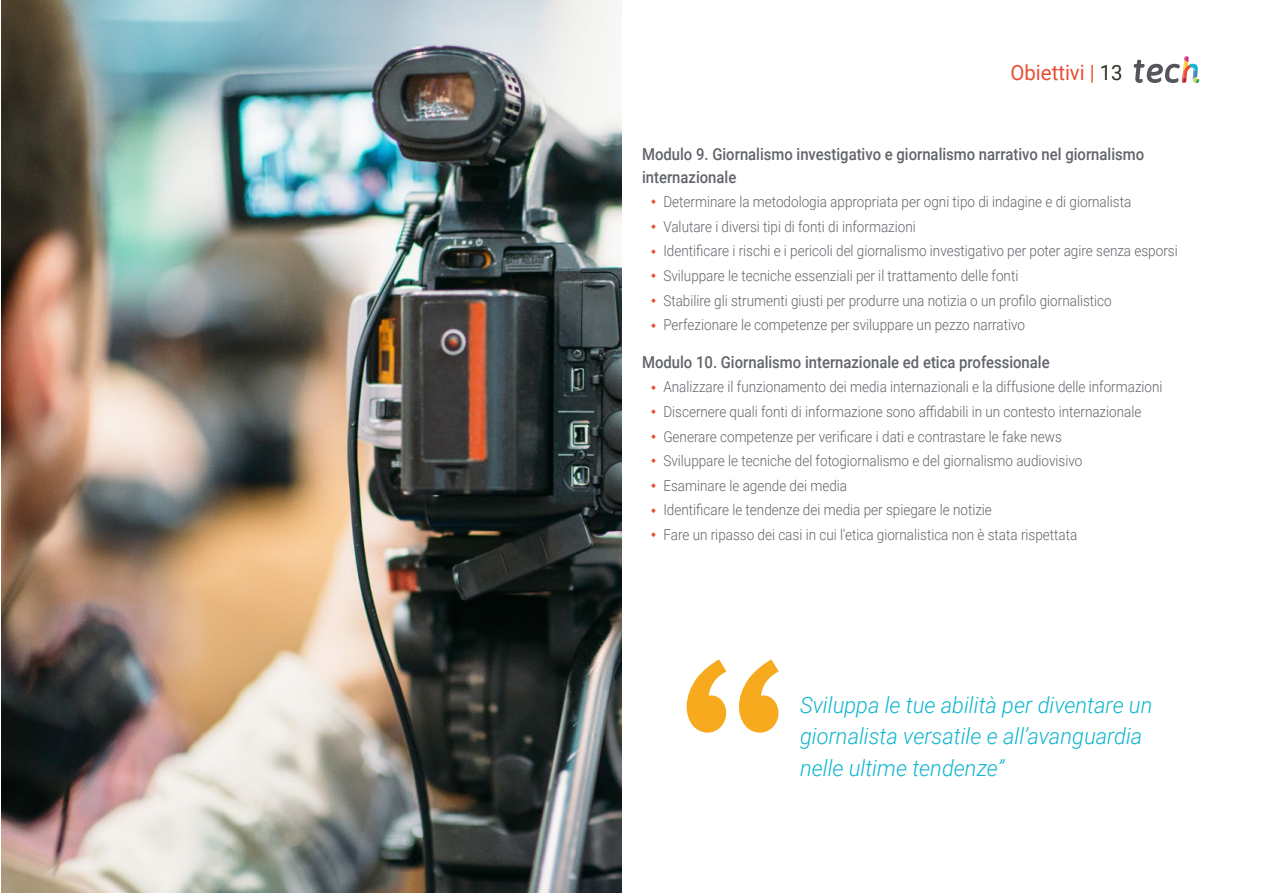
<style>
.page{position:relative;width:1263px;height:893px;background:#fff}
.page>*{position:absolute;margin:0;border:0;box-sizing:border-box;transform-origin:0 0}
.t1{font:italic 300 22.5px/31.5px "Roboto";color:#0fb6cf}
.t2{font:21px "Roboto";color:#e94d35}
.t3{font:500 16.5px/22.5px "Roboto";color:#61646a;scale:.9 1}
.t4{font:300 15px/24.6px "Roboto";color:#61646a;scale:.9 1}
.s1{color:#312e20}
</style>
<div class="page">
<svg style="left:1134px;top:56px;width:65px;height:27px"></svg>
<svg style="left:687px;top:659px;width:92px;height:74px"></svg>
<img style="left:1px;top:0;width:621px;height:893px">
<h2 class="t2" style="left:1010px;top:57px;width:114px">Obiettivi | <span class="s1">13</span></h2>
<p class="t3" style="left:642px;top:142px;width:559px">Modulo 9. Giornalismo investigativo e giornalismo narrativo nel giornalismo internazionale</p>
<p class="t4" style="left:663px;top:189px;width:573px">Determinare la metodologia appropriata per ogni tipo di indagine e di giornalista Valutare i diversi tipi di fonti di informazioni<br>Identificare i rischi e i pericoli del giornalismo investigativo per poter agire senza esporsi Sviluppare le tecniche essenziali per il trattamento delle fonti<br>Stabilire gli strumenti giusti per produrre una notizia o un profilo giornalistico Perfezionare le competenze per sviluppare un pezzo narrativo</p>
<p class="t3" style="left:642px;top:350px;width:454px">Modulo 10. Giornalismo internazionale ed etica professionale</p>
<p class="t4" style="left:663px;top:374px;width:556px">Analizzare il funzionamento dei media internazionali e la diffusione delle informazioni Discernere quali fonti di informazione sono affidabili in un contesto internazionale Generare competenze per verificare i dati e contrastare le fake news<br>Sviluppare le tecniche del fotogiornalismo e del giornalismo audiovisivo<br>Esaminare le agende dei media<br>Identificare le tendenze dei media per spiegare le notizie<br>Fare un ripasso dei casi in cui l'etica giornalistica non è stata rispettata</p>
<h1 class="t1" style="left:800px;top:688px;width:354px">Sviluppa le tue abilità per diventare un giornalista versatile e all’avanguardia nelle ultime tendenze”</h1>
</div>
